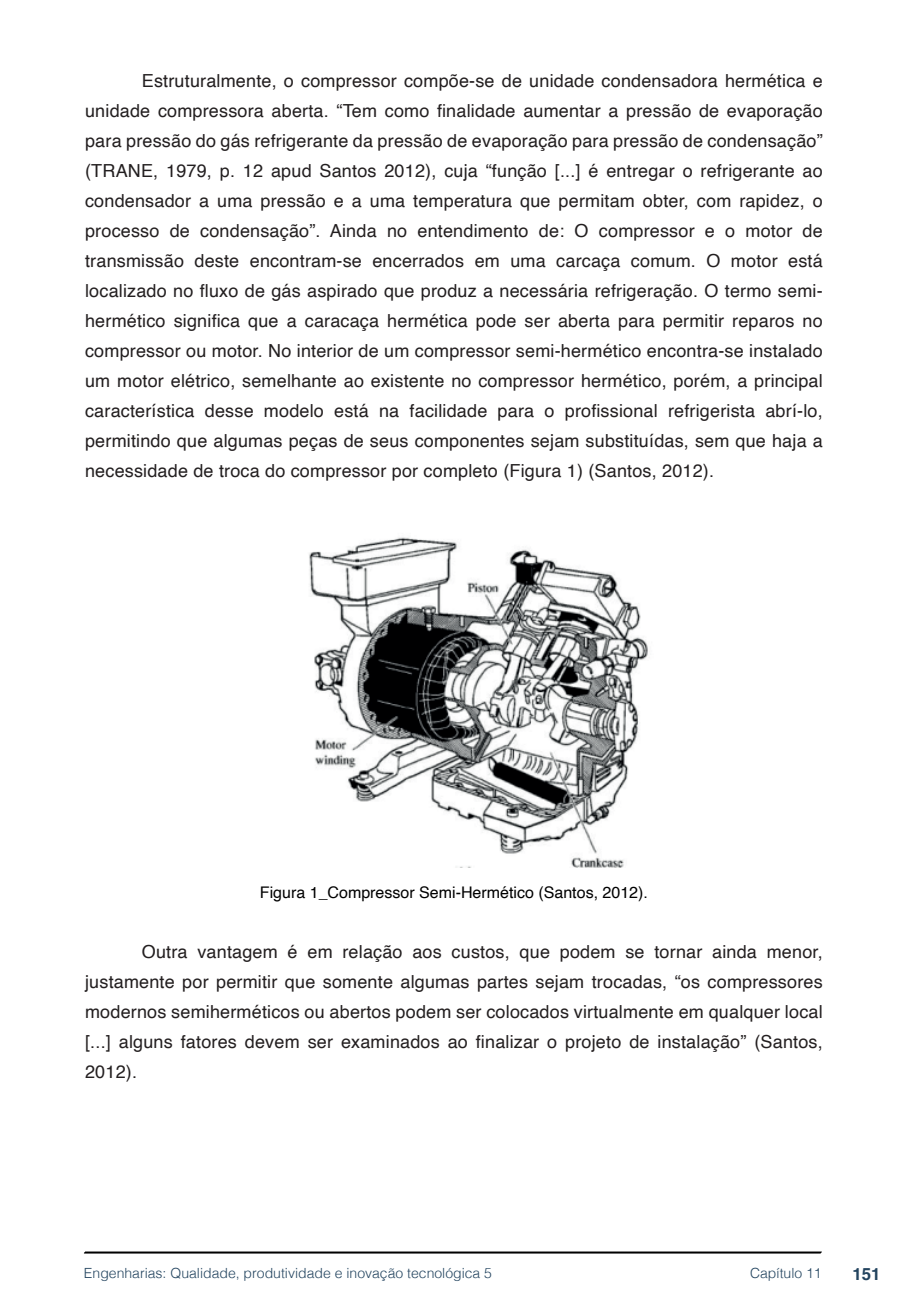
<style>
.page{position:relative;width:908px;height:1304px;background:#fff}
.page>*{position:absolute;margin:0;border:0;box-sizing:border-box;transform-origin:0 0}
.txt{font:18px/30px "Helvetica";letter-spacing:.01em;color:#231f20;text-align:justify}
.t1{font:700 16.8px "Helvetica";color:#23445f}
.imagens_graf_tab{font:16px "Helvetica";color:#000}
.t2{font:300 14px "Helvetica";color:#23445f}
</style>
<div class="page">
<svg style="left:84px;top:1251px;width:737px;height:3px;background:#515151"></svg>
<img style="left:309px;top:537px;width:339px;height:330px">
<p class="txt" style="left:85px;top:66px;width:738px;text-indent:57px">Estruturalmente, o compressor compõe-se de unidade condensadora hermética e unidade compressora aberta. “Tem como finalidade aumentar a pressão de evaporação para pressão do gás refrigerante da pressão de evaporação para pressão de condensação” (TRANE, 1979, p. 12 apud Santos 2012), cuja “função [...] é entregar o refrigerante ao condensador a uma pressão e a uma temperatura que permitam obter, com rapidez, o processo de condensação”. Ainda no entendimento de: O compressor e o motor de transmissão deste encontram-se encerrados em uma carcaça comum. O motor está localizado no fluxo de gás aspirado que produz a necessária refrigeração. O termo semi&shy;hermético significa que a caracaça hermética pode ser aberta para permitir reparos no compressor ou motor. No interior de um compressor semi-hermético encontra-se instalado um motor elétrico, semelhante ao existente no compressor hermético, porém, a principal característica desse modelo está na facilidade para o profissional refrigerista abrí-lo, permitindo que algumas peças de seus componentes sejam substituídas, sem que haja a necessidade de troca do compressor por completo (Figura 1) (Santos, 2012).</p>
<p class="imagens_graf_tab" style="left:260px;top:880px;width:389px">Figura 1_Compressor Semi-Hermético (Santos, 2012).</p>
<p class="txt" style="left:85px;top:937px;width:738px;text-indent:57px">Outra vantagem é em relação aos custos, que podem se tornar ainda menor, justamente por permitir que somente algumas partes sejam trocadas, “os compressores modernos semiherméticos ou abertos podem ser colocados virtualmente em qualquer local [...] alguns fatores devem ser examinados ao finalizar o projeto de instalação” (Santos, 2012).</p>
<p class="t2" style="left:84px;top:1261px;width:409px">Engenharias: Qualidade, produtividade e inovação tecnológica 5</p>
<p class="t2" style="left:749px;top:1261px;width:73px">Capítulo 11</p>
<p class="t1" style="left:851px;top:1264px;width:30px">151</p>
</div>
